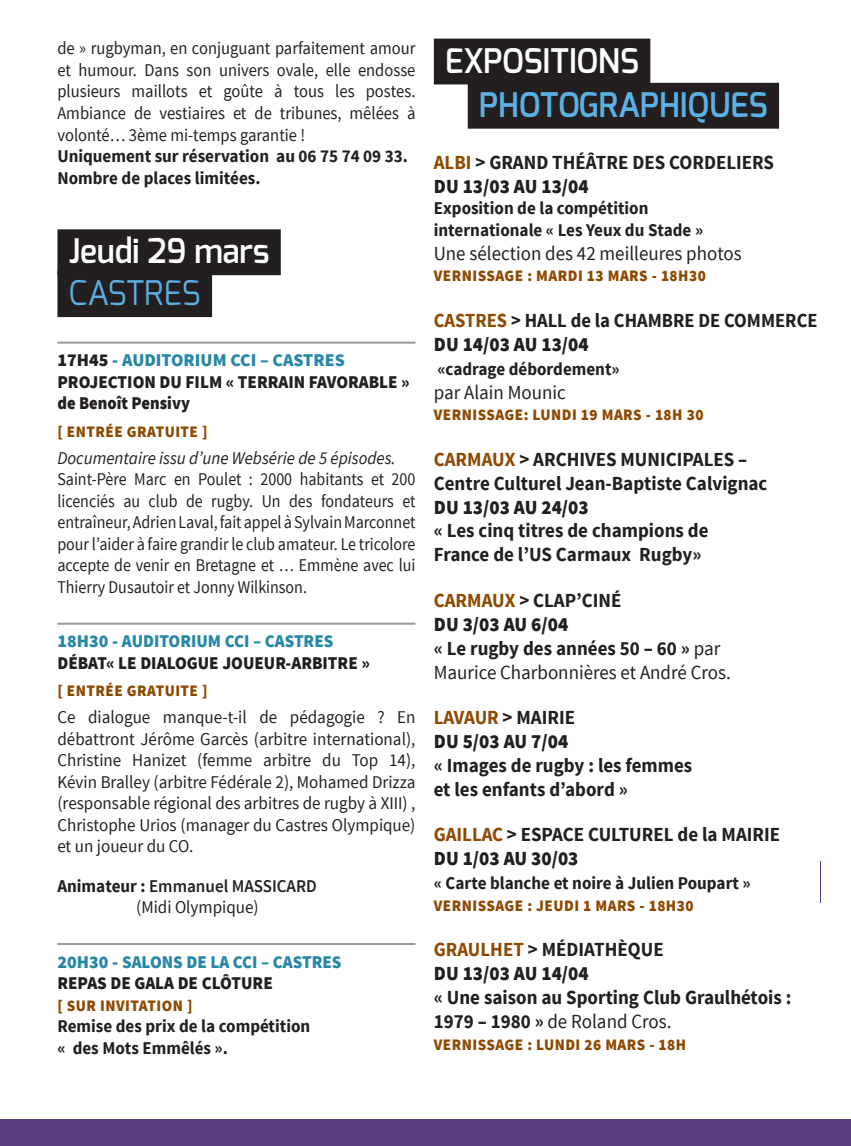
<style>
.page{position:relative;width:851px;height:1146px;background:#fff}
.page>*{position:absolute;margin:0;border:0;box-sizing:border-box;transform-origin:0 0}
.t1{font:600 33.8px "Exo";color:#fff;scale:.95 1}
.t2{font:600 33.8px "Exo";color:#5bb1e3;scale:.95 1}
.t3{font:33.8px "Exo";color:#5bb1e3;scale:.95 1}
.t4{font:700 20px/24px "Source Sans Pro";color:#231f20;scale:.95 1}
.t5{font:20px/24px "Source Sans Pro";color:#231f20;scale:.95 1}
.t6{font:900 20px/24px "Source Sans Pro";color:#231f20;scale:.95 1}
.t7{font:700 20px/24px "Source Sans Pro";color:#231f20;scale:.93 1}
.t8{font:18px/21.6px "Source Sans Pro";color:#231f20;text-align:justify;scale:.95 1}
.t9{font:18px/21.6px "Source Sans Pro";color:#231f20;text-align:justify;scale:.89 1}
.t10{font:700 18px/21.6px "Source Sans Pro";color:#231f20;scale:.95 1}
.t11{font:18px/21.6px "Source Sans Pro";color:#231f20;text-align:justify;scale:.92 1}
.t12{font:900 18px/21.6px "Source Sans Pro";color:#231f20}
.t13{font:900 18px "Source Sans Pro";color:#2787a6}
.t14{font:900 18px "Source Sans Pro";color:#231f20;scale:.95 1}
.t15{font:600 18px/21.6px "Source Sans Pro";color:#231f20;scale:.95 1}
.t16{font:italic 18px "Source Sans Pro";color:#231f20;scale:.95 1}
.t17{font:900 16px "Source Sans Pro";letter-spacing:.03em;color:#8e4900;scale:.95 1}
.s1{color:#2787a6}
.s2{font-weight:700}
.s3{font-weight:400}
.s4{color:#8e4900}
.s5{font-weight:900}
.s6{font-weight:700;color:#8e4900}
</style>
<div class="page">
<div style="left:0;top:1118px;width:850px;height:27px;background:#5a3d81"></div>
<div style="left:820px;top:861px;width:30px;height:42px;background:#5a3d81"></div>
<div style="left:57px;top:229px;width:224px;height:46px;background:#231f20"></div>
<div style="left:57px;top:271px;width:155px;height:46px;background:#231f20"></div>
<hr style="left:57px;top:341px;width:358px;height:2px;background:#97999c">
<hr style="left:57px;top:622px;width:358px;height:2px;background:#97999c">
<hr style="left:57px;top:942px;width:358px;height:2px;background:#97999c">
<div style="left:434px;top:39px;width:216px;height:45px;background:#231f20"></div>
<div style="left:467px;top:83px;width:312px;height:46px;background:#231f20"></div>
<div style="left:821px;top:823px;width:29px;height:107px;background:#fff"></div>
<p class="t11" style="left:57px;top:38px;width:390px">de » rugbyman, en conjuguant parfaitement amour et humour. Dans son univers ovale, elle endosse plusieurs maillots et goûte à tous les postes.<br>Ambiance de vestiaires et de tribunes, mêlées à volonté… 3ème mi-temps garantie !</p>
<p class="t10" style="left:57px;top:146px;width:370px">Uniquement sur réservation au 06 75 74 09 33.<br>Nombre de places limitées.</p>
<h1 class="t1" style="left:69px;top:229px;width:213px">Jeudi 29 mars</h1>
<h1 class="t3" style="left:69px;top:271px;width:140px">CASTRES</h1>
<p class="t12" style="left:57px;top:350px;width:354px">17H45 <span class="s1">- AUDITORIUM CCI – CASTRES<br></span>PROJECTION DU FILM « TERRAIN FAVORABLE » de Benoît Pensivy</p>
<p class="t17" style="left:57px;top:420px;width:159px">[ ENTRÉE GRATUITE ]</p>
<p class="t16" style="left:57px;top:446px;width:357px">Documentaire issu d’une Websérie de 5 épisodes.</p>
<p class="t9" style="left:57px;top:468px;width:404px">Saint-Père Marc en Poulet : 2000 habitants et 200 licenciés au club de rugby. Un des fondateurs et entraîneur, Adrien Laval, fait appel à Sylvain Marconnet pour l’aider à faire grandir le club amateur. Le tricolore accepte de venir en Bretagne et … Emmène avec lui Thierry Dusautoir et Jonny Wilkinson.</p>
<p class="t13" style="left:57px;top:629px;width:277px">18H30 - AUDITORIUM CCI – CASTRES</p>
<p class="t14" style="left:57px;top:651px;width:330px">DÉBAT« LE DIALOGUE JOUEUR-ARBITRE »</p>
<p class="t17" style="left:57px;top:680px;width:159px">[ ENTRÉE GRATUITE ]</p>
<p class="t8" style="left:57px;top:706px;width:378px">Ce dialogue manque-t-il de pédagogie ? En débattront Jérôme Garcès (arbitre international), Christine Hanizet (femme arbitre du Top 14), Kévin Bralley (arbitre Fédérale 2), Mohamed Drizza (responsable régional des arbitres de rugby à XIII) , Christophe Urios (manager du Castres Olympique) et un joueur du CO.</p>
<p class="t15" style="left:136px;top:875px;width:192px;text-indent:-79px"><span class="s2">Animateur :</span> Emmanuel MASSICARD <span class="s3">(Midi Olympique)</span></p>
<p class="t13" style="left:57px;top:949px;width:285px">20H30 - SALONS DE LA CCI – CASTRES</p>
<p class="t14" style="left:57px;top:971px;width:228px">REPAS DE GALA DE CLÔTURE</p>
<p class="t17" style="left:57px;top:994px;width:144px">[ SUR INVITATION ]</p>
<p class="t10" style="left:57px;top:1015px;width:268px">Remise des prix de la compétition « des Mots Emmêlés ».</p>
<h1 class="t1" style="left:445px;top:39px;width:205px">EXPOSITIONS</h1>
<h1 class="t2" style="left:479px;top:83px;width:305px">PHOTOGRAPHIQUES</h1>
<p class="t4" style="left:434px;top:151px;width:359px"><span class="s4">ALBI</span> &gt; GRAND THÉÂTRE DES CORDELIERS<br><span class="s5">DU 13/03 AU 13/04</span></p>
<p class="t10" style="left:434px;top:198px;width:285px">Exposition de la compétition internationale « Les Yeux du Stade »</p>
<p class="t5" style="left:434px;top:241px;width:325px">Une sélection des 42 meilleures photos</p>
<p class="t17" style="left:434px;top:265px;width:288px">VERNISSAGE : MARDI 13 MARS - 18H30</p>
<p class="t7" style="left:434px;top:309px;width:414px"><span class="s4">CASTRES</span> &gt; HALL de la CHAMBRE DE COMMERCE<br><span class="s5">DU 14/03 AU 13/04</span></p>
<p class="t10" style="left:437px;top:358px;width:193px">«cadrage débordement»</p>
<p class="t5" style="left:434px;top:380px;width:140px">par Alain Mounic</p>
<p class="t17" style="left:434px;top:404px;width:285px">VERNISSAGE: LUNDI 19 MARS - 18H 30</p>
<p class="t4" style="left:434px;top:447px;width:352px"><span class="s4">CARMAUX</span> &gt; ARCHIVES MUNICIPALES –<br>Centre Culturel Jean-Baptiste Calvignac</p>
<p class="t6" style="left:434px;top:495px;width:164px">DU 13/03 AU 24/03</p>
<p class="t4" style="left:434px;top:519px;width:290px">« Les cinq titres de champions de<br>France de l’US Carmaux Rugby»</p>
<p class="t5" style="left:434px;top:588px;width:314px"><span class="s6">CARMAUX</span> <span class="s2">&gt; CLAP’CINÉ<br></span><span class="s5">DU 3/03 AU 6/04<br></span><span class="s2">« Le rugby des années 50 – 60 »</span> par<br>Maurice Charbonnières et André Cros.</p>
<p class="t6" style="left:434px;top:706px;width:150px"><span class="s6">LAVAUR</span> <span class="s2">&gt; MAIRIE<br></span>DU 5/03 AU 7/04</p>
<p class="t4" style="left:434px;top:754px;width:273px">« Images de rugby : les femmes et les enfants d’abord »</p>
<p class="t4" style="left:434px;top:823px;width:366px"><span class="s4">GAILLAC</span> &gt; ESPACE CULTUREL de la MAIRIE<br><span class="s5">DU 1/03 AU 30/03</span></p>
<p class="t10" style="left:434px;top:873px;width:335px">« Carte blanche et noire à Julien Poupart »</p>
<p class="t17" style="left:434px;top:894px;width:275px">VERNISSAGE : JEUDI 1 MARS - 18H30</p>
<p class="t6" style="left:434px;top:938px;width:243px"><span class="s6">GRAULHET</span> <span class="s2">&gt; MÉDIATHÈQUE<br></span>DU 13/03 AU 14/04</p>
<p class="t4" style="left:434px;top:986px;width:378px">« Une saison au Sporting Club Graulhétois :<br>1979 – 1980 » <span class="s3">de Roland Cros.</span></p>
<p class="t17" style="left:434px;top:1033px;width:267px">VERNISSAGE : LUNDI 26 MARS - 18H</p>
</div>
